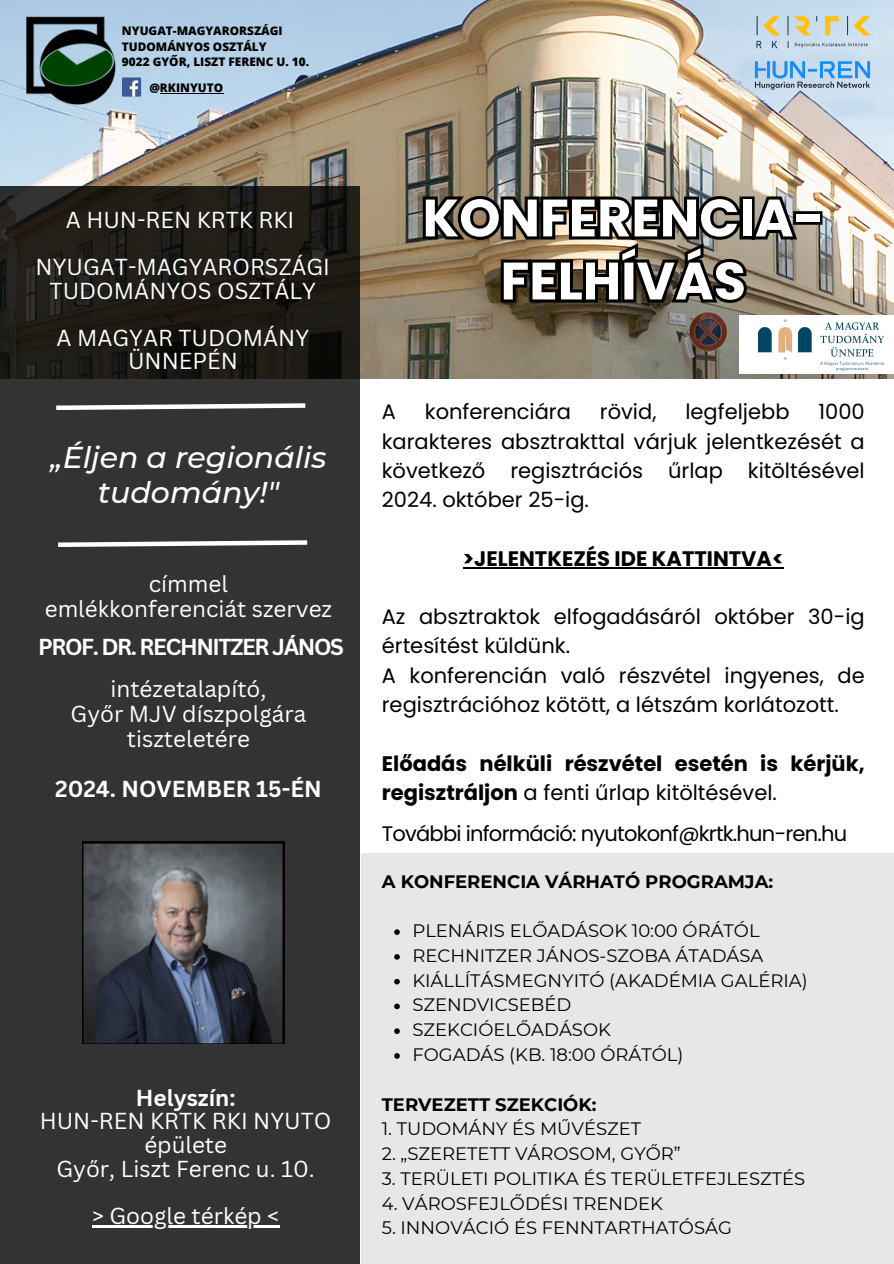
<style>
.page{position:relative;width:894px;height:1264px;background:#fff}
.page>*{position:absolute;margin:0;border:0;box-sizing:border-box;transform-origin:0 0}
.t1{font:700 52.5px/63px "Poppins";color:#fff;text-align:center}
.t2{font:italic 500 30px/34.8px "Montserrat";color:#fff;text-align:center}
.t3{font:22.5px/23.7px "Canva Sans";color:#fff;text-align:center}
.t4{font:700 22.5px "Canva Sans";color:#fff}
.t5{font:700 22.5px "Canva Sans";letter-spacing:-.06em;color:#fff}
.t6{font:21px/29.2px "Poppins";color:#000;text-align:justify}
.t7{font:700 21px/29.2px "Poppins";color:#000}
.t8{font:21px "Poppins";letter-spacing:-.035em;color:#000}
.t9{font:18px "Montserrat";color:#000}
.t10{font:700 18px "Montserrat";color:#000}
.t11{font:800 11.85px "Open Sans";color:#000}
.s1{font-weight:400}
</style>
<div class="page">
<img style="left:0;top:0;width:893px;height:378px">
<svg style="left:0;top:186px;width:360px;height:1077px;background:#2e2d2d"></svg>
<div style="left:360px;top:853px;width:533px;height:410px;background:#e8e6e6"></div>
<svg style="left:52px;top:401px;width:258px;height:11px"></svg>
<img style="left:24px;top:15px;width:94px;height:93px">
<svg style="left:54px;top:538px;width:257px;height:11px"></svg>
<img style="left:82px;top:841px;width:202px;height:202px">
<img style="left:740px;top:47px;width:144px;height:56px">
<img style="left:751px;top:12px;width:122px;height:50px">
<div style="left:122px;top:77px;width:19px;height:20px;background:#3d5a98"></div>
<svg style="left:130px;top:80px;width:8px;height:17px"></svg>
<div style="left:739px;top:315px;width:154px;height:59px;background:#fff"></div>
<img style="left:758px;top:319px;width:125px;height:51px">
<hr style="left:463px;top:567px;width:320px;height:1px;background:#000">
<svg style="left:394px;top:929px;width:5px;height:5px"></svg>
<svg style="left:394px;top:954px;width:5px;height:5px"></svg>
<svg style="left:394px;top:978px;width:5px;height:6px"></svg>
<svg style="left:394px;top:1003px;width:5px;height:6px"></svg>
<svg style="left:394px;top:1028px;width:5px;height:5px"></svg>
<svg style="left:394px;top:1053px;width:5px;height:5px"></svg>
<hr style="left:160px;top:93px;width:63px;height:1px;background:#000">
<hr style="left:92px;top:1224px;width:187px;height:3px;background:#fff">
<img style="left:419px;top:190px;width:406px;height:120px">
<p class="t11" style="left:122px;top:22px;width:162px">NYUGAT-MAGYARORSZÁGI</p>
<h4 class="t11" style="left:122px;top:38px;width:146px">TUDOMÁNYOS OSZTÁLY</h4>
<h4 class="t11" style="left:122px;top:54px;width:188px">9022 GYŐR, LISZT FERENC U. 10.</h4>
<p class="t11" style="left:149px;top:80px;width:75px">@RKINYUTO</p>
<p class="t3" style="left:66px;top:207px;width:230px">A HUN-REN KRTK RKI</p>
<p class="t3" style="left:36px;top:254px;width:296px">NYUGAT-MAGYARORSZÁGI<br>TUDOMÁNYOS OSZTÁLY</p>
<h1 class="t3" style="left:56px;top:325px;width:254px">A MAGYAR TUDOMÁNY<br>ÜNNEPÉN</h1>
<p class="t2" style="left:50px;top:440px;width:278px">„Éljen a regionális tudomány!"</p>
<p class="t3" style="left:45px;top:570px;width:289px;line-height:25px">címmel<br>emlékkonferenciát szervez</p>
<p class="t5" style="left:38px;top:630px;width:307px">PROF. DR. RECHNITZER JÁNOS</p>
<p class="t3" style="left:71px;top:675px;width:237px;line-height:25px">intézetalapító,<br>Győr MJV díszpolgára tiszteletére</p>
<p class="t4" style="left:55px;top:772px;width:268px">2024. NOVEMBER 15-ÉN</p>
<p class="t4" style="left:136px;top:1081px;width:101px">Helyszín:</p>
<p class="t3" style="left:40px;top:1108px;width:293px">HUN-REN KRTK RKI NYUTO épülete<br>Győr, Liszt Ferenc u. 10.</p>
<p class="t3" style="left:92px;top:1203px;width:188px">&gt; Google térkép &lt;</p>
<p class="t1" style="left:422px;top:186px;width:403px">KONFERENCIA-<br>FELHÍVÁS</p>
<h4 class="t6" style="left:381px;top:397px;width:16px">A</h4>
<h4 class="t6" style="left:425px;top:397px;width:147px">konferenciára</h4>
<h4 class="t6" style="left:599px;top:397px;width:58px">rövid,</h4>
<h4 class="t6" style="left:685px;top:397px;width:106px">legfeljebb</h4>
<h4 class="t6" style="left:381px;top:397px;width:484px;text-indent:436px">1000 karakteres absztrakttal várjuk jelentkezését a következő regisztrációs űrlap kitöltésével 2024. október 25-ig.</h4>
<h2 class="t7" style="left:463px;top:543px;width:322px">&gt;JELENTKEZÉS IDE KATTINTVA&lt;</h2>
<p class="t6" style="left:381px;top:602px;width:484px;text-align:left">Az absztraktok elfogadásáról október 30-ig értesítést küldünk.<br>A konferencián való részvétel ingyenes, de regisztrációhoz kötött, a létszám korlátozott.</p>
<h5 class="t7" style="left:381px;top:748px;width:484px">Előadás nélküli részvétel esetén is kérjük, regisztráljon <span class="s1">a fenti űrlap kitöltésével.</span></h5>
<h3 class="t8" style="left:381px;top:819px;width:467px">További információ: nyutokonf@krtk.hun-ren.hu</h3>
<h5 class="t10" style="left:381px;top:870px;width:393px">A KONFERENCIA VÁRHATÓ PROGRAMJA:</h5>
<h5 class="t9" style="left:412px;top:919px;width:348px">PLENÁRIS ELŐADÁSOK 10:00 ÓRÁTÓL</h5>
<h5 class="t9" style="left:412px;top:944px;width:352px">RECHNITZER JÁNOS-SZOBA ÁTADÁSA</h5>
<h6 class="t9" style="left:412px;top:969px;width:396px">KIÁLLÍTÁSMEGNYITÓ (AKADÉMIA GALÉRIA)</h6>
<p class="t9" style="left:412px;top:994px;width:160px">SZENDVICSEBÉD</p>
<p class="t9" style="left:412px;top:1018px;width:200px">SZEKCIÓELŐADÁSOK</p>
<p class="t9" style="left:412px;top:1043px;width:272px">FOGADÁS (KB. 18:00 ÓRÁTÓL)</p>
<p class="t10" style="left:381px;top:1093px;width:216px">TERVEZETT SZEKCIÓK:</p>
<p class="t9" style="left:381px;top:1117px;width:261px">1. TUDOMÁNY ÉS MŰVÉSZET</p>
<p class="t9" style="left:381px;top:1142px;width:300px">2. „SZERETETT VÁROSOM, GYŐR”</p>
<p class="t9" style="left:381px;top:1167px;width:425px">3. TERÜLETI POLITIKA ÉS TERÜLETFEJLESZTÉS</p>
<p class="t9" style="left:381px;top:1192px;width:282px">4. VÁROSFEJLŐDÉSI TRENDEK</p>
<p class="t9" style="left:381px;top:1216px;width:351px">5. INNOVÁCIÓ ÉS FENNTARTHATÓSÁG</p>
</div>
